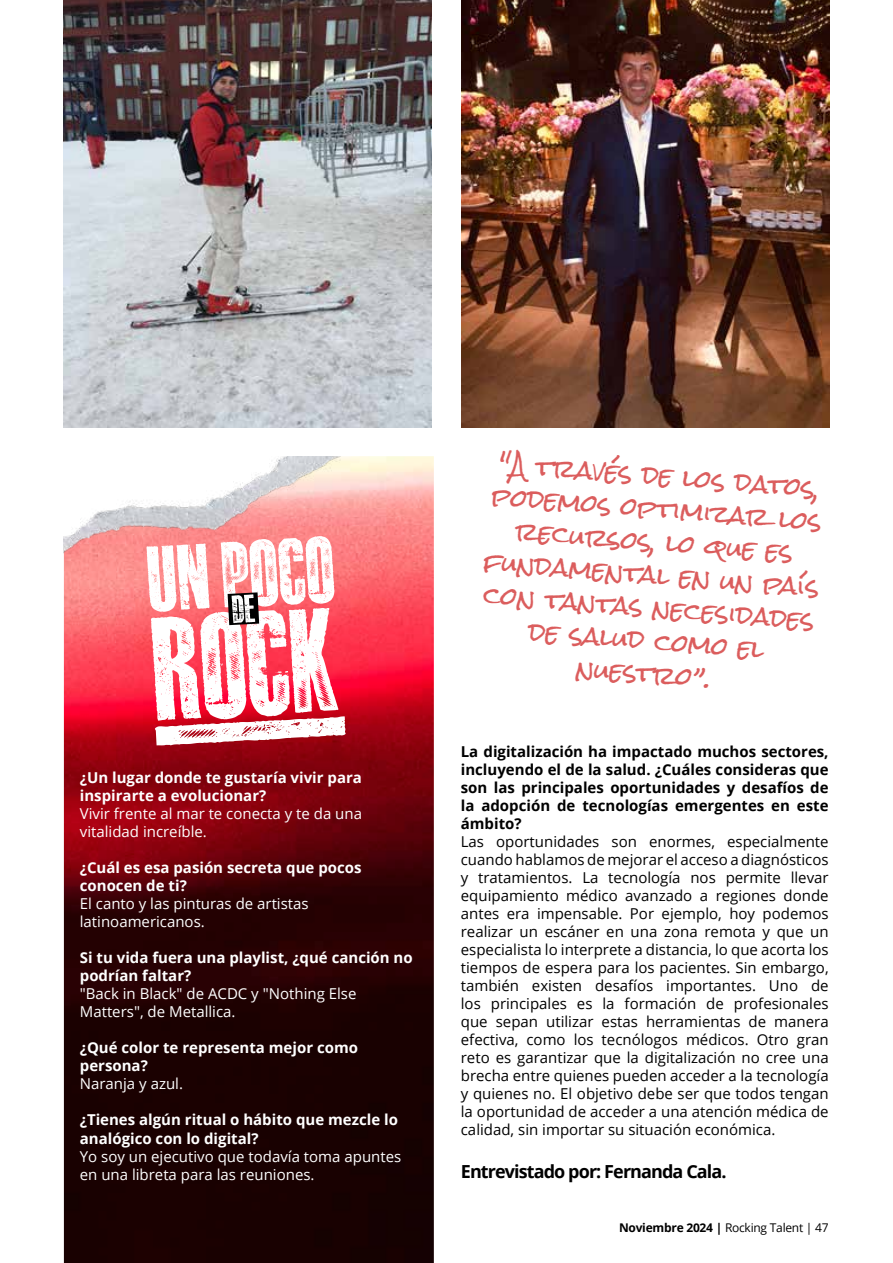
<style>
.page{position:relative;width:893px;height:1263px;background:#fff}
.page>*{position:absolute;margin:0;border:0;box-sizing:border-box;transform-origin:0 0}
.t1{font:24px/33px "Rock Salt";color:#db5d5d;text-align:center}
.t2{font:700 18px "Open Sans";letter-spacing:-.05em;color:#000}
.t3{font:15px/18px "Open Sans";color:#000;text-align:justify}
.t4{font:700 15px/18px "Open Sans";color:#fff}
.t5{font:15px/18px "Open Sans";color:#fff}
.t6{font:700 15px/18px "Open Sans";color:#000;text-align:justify}
.t7{font:12px "Open Sans";letter-spacing:-.02em;color:#000}
.s1{font-weight:700}
</style>
<div class="page">
<img style="left:64px;top:456px;width:370px;height:807px">
<svg style="left:147px;top:570px;width:199px;height:175px"></svg>
<img style="left:64px;top:456px;width:293px;height:114px">
<img style="left:64px;top:0;width:368px;height:428px">
<img style="left:461px;top:0;width:368px;height:428px">
<p class="t4" style="left:80px;top:769px;width:284px">¿Un lugar donde te gustaría vivir para inspirarte a evolucionar?</p>
<p class="t5" style="left:80px;top:805px;width:284px">Vivir frente al mar te conecta y te da una vitalidad increíble.</p>
<p class="t4" style="left:80px;top:859px;width:283px">¿Cuál es esa pasión secreta que pocos conocen de ti?</p>
<p class="t5" style="left:80px;top:895px;width:230px">El canto y las pinturas de artistas latinoamericanos.</p>
<p class="t4" style="left:80px;top:949px;width:334px">Si tu vida fuera una playlist, ¿qué canción no podrían faltar?</p>
<p class="t5" style="left:80px;top:985px;width:278px">"Back in Black" de ACDC y "Nothing Else<br>Matters", de Metallica.</p>
<p class="t4" style="left:80px;top:1039px;width:280px">¿Qué color te representa mejor como persona?</p>
<p class="t5" style="left:80px;top:1075px;width:105px">Naranja y azul.</p>
<p class="t4" style="left:80px;top:1111px;width:320px">¿Tienes algún ritual o hábito que mezcle lo analógico con lo digital?</p>
<p class="t5" style="left:80px;top:1147px;width:323px">Yo soy un ejecutivo que todavía toma apuntes en una libreta para las reuniones.</p>
<h1 class="t1" style="left:492px;top:449px;width:338px;rotate:4deg">"A través de los datos, podemos optimizar los recursos, lo que es fundamental en un país con tantas necesidades de salud como el nuestro”.</h1>
<p class="t6" style="left:461px;top:742px;width:369px">La digitalización ha impactado muchos sectores, incluyendo el de la salud. ¿Cuáles consideras que son las principales oportunidades y desafíos de la adopción de tecnologías emergentes en este ámbito?</p>
<p class="t3" style="left:461px;top:832px;width:369px">Las oportunidades son enormes, especialmente cuando hablamos de mejorar el acceso a diagnósticos y tratamientos. La tecnología nos permite llevar equipamiento médico avanzado a regiones donde antes era impensable. Por ejemplo, hoy podemos realizar un escáner en una zona remota y que un especialista lo interprete a distancia, lo que acorta los tiempos de espera para los pacientes. Sin embargo, también existen desafíos importantes. Uno de los principales es la formación de profesionales que sepan utilizar estas herramientas de manera efectiva, como los tecnólogos médicos. Otro gran reto es garantizar que la digitalización no cree una brecha entre quienes pueden acceder a la tecnología y quienes no. El objetivo debe ser que todos tengan la oportunidad de acceder a una atención médica de calidad, sin importar su situación económica.</p>
<p class="t2" style="left:461px;top:1158px;width:267px">Entrevistado por: Fernanda Cala.</p>
<p class="t7" style="left:619px;top:1220px;width:211px"><span class="s1">Noviembre 2024 |</span> Rocking Talent | 47</p>
</div>
